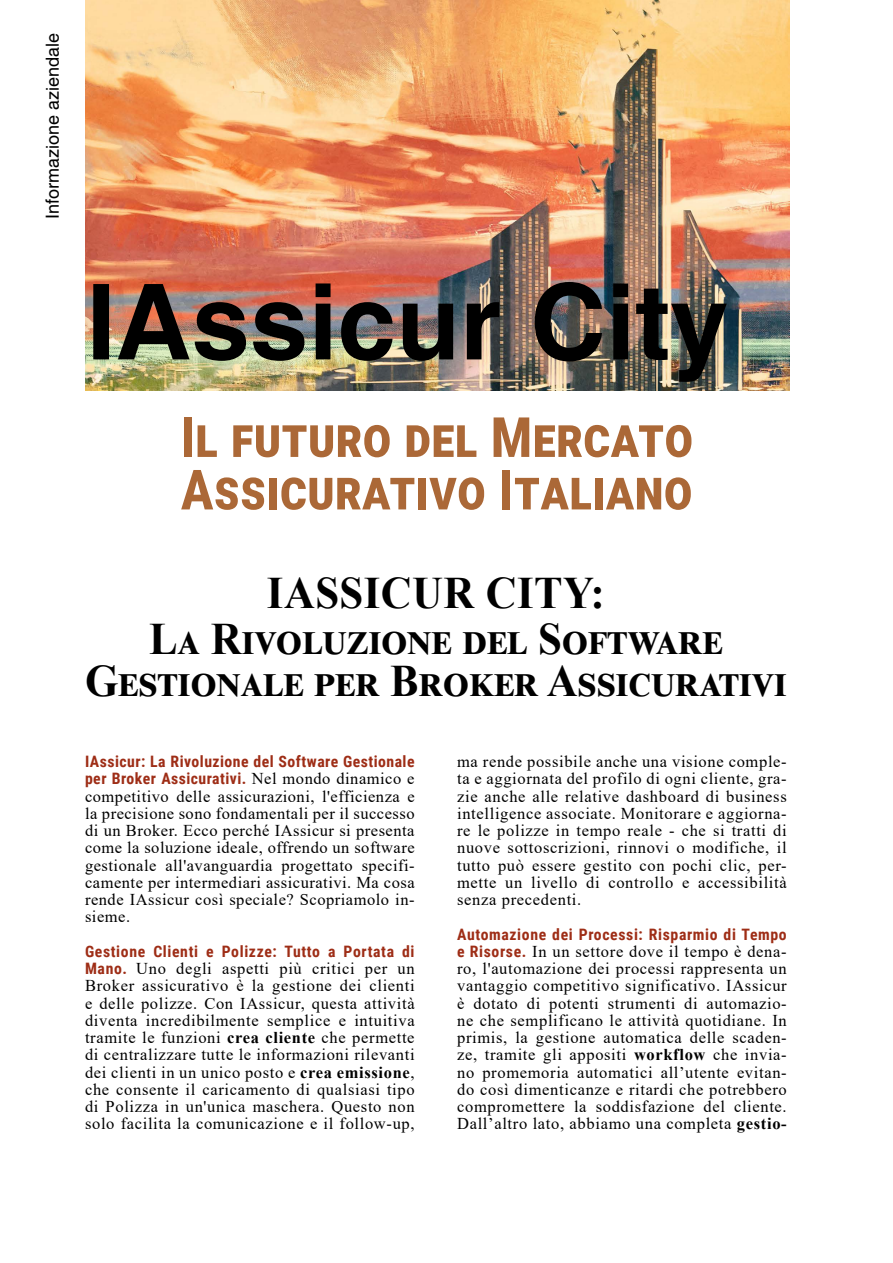
<style>
.page{position:relative;width:893px;height:1263px;background:#fff}
.page>*{position:absolute;margin:0;border:0;box-sizing:border-box;transform-origin:0 0}
.t1{font:700 105px "Helvetica";color:#000}
.t2{font:700 55.5px/52.5px "Roboto Condensed";color:#ab6837}
.t3{font:700 45px/46.2px "Times New Roman";color:#000;text-align:center;scale:.95 1}
.t4{font:18px "Helvetica";color:#000}
.t5{font:16.5px/17.2px "Times New Roman";letter-spacing:.04em;color:#000;text-align:justify}
.t6{font:700 15.75px/17.2px "Roboto Condensed";letter-spacing:.03em;color:#9e2d16}
.s1{font-family:"Times New Roman";font-weight:400;font-size:16.5px;color:#000}
.s2{font-family:"Roboto Condensed";font-weight:700;font-size:15.75px;color:#9e2d16}
.s3{font-weight:700}
</style>
<div class="page">
<img style="left:86px;top:0;width:704px;height:390px">
<p class="t4" style="left:42px;top:219px;width:188px;rotate:-90deg">Informazione aziendale</p>
<h1 class="t1" style="left:87px;top:258px;width:643px">IAssicur City</h1>
<h2 class="t2" style="left:180px;top:409px;width:515px">Il futuro del Mercato<br>Assicurativo Italiano</h2>
<h3 class="t3" style="left:149px;top:568px;width:605px">IASSICUR CITY:<br>La Rivoluzione del Software</h3>
<h3 class="t3" style="left:85px;top:657px;width:740px">Gestionale per Broker Assicurativi</h3>
<p class="t6" style="left:85px;top:752px;width:331px">IAssicur: La Rivoluzione del Software Gestionale per Broker Assicurativi. <span class="s1">Nel mondo dinamico e</span></p>
<p class="t5" style="left:85px;top:787px;width:331px">competitivo delle assicurazioni, l'efficienza e la precisione sono fondamentali per il successo di un Broker. Ecco perché IAssicur si presenta come la soluzione ideale, offrendo un software gestionale all'avanguardia progettato specifi&shy;camente per intermediari assicurativi. Ma cosa rende IAssicur così speciale? Scopriamolo in&shy;sieme.</p>
<p class="t6" style="left:85px;top:942px;width:331px">Gestione Clienti e Polizze: Tutto a Portata di</p>
<p class="t5" style="left:85px;top:959px;width:331px"><span class="s2">Mano.</span> Uno degli aspetti più critici per un Broker assicurativo è la gestione dei clienti e delle polizze. Con IAssicur, questa attività diventa incredibilmente semplice e intuitiva tramite le funzioni <span class="s3">crea cliente</span> che permette di centralizzare tutte le informazioni rilevanti dei clienti in un unico posto e <span class="s3">crea emissione</span>, che consente il caricamento di qualsiasi tipo di Polizza in un'unica maschera. Questo non solo facilita la comunicazione e il follow-up,</p>
<p class="t5" style="left:457px;top:752px;width:331px">ma rende possibile anche una visione comple&shy;ta e aggiornata del profilo di ogni cliente, gra&shy;zie anche alle relative dashboard di business intelligence associate. Monitorare e aggiorna&shy;re le polizze in tempo reale - che si tratti di nuove sottoscrizioni, rinnovi o modifiche, il tutto può essere gestito con pochi clic, per&shy;mette un livello di controllo e accessibilità senza precedenti.</p>
<p class="t6" style="left:457px;top:925px;width:331px">Automazione dei Processi: Risparmio di Tempo</p>
<p class="t5" style="left:457px;top:942px;width:331px"><span class="s2">e Risorse.</span> In un settore dove il tempo è dena&shy;ro, l'automazione dei processi rappresenta un vantaggio competitivo significativo. IAssicur è dotato di potenti strumenti di automazio&shy;ne che semplificano le attività quotidiane. In primis, la gestione automatica delle scaden&shy;ze, tramite gli appositi <span class="s3">workflow</span> che invia&shy;no promemoria automatici all’utente evitan&shy;do così dimenticanze e ritardi che potrebbero compromettere la soddisfazione del cliente.<br>Dall’altro lato, abbiamo una completa <span class="s3">gestio-</span></p>
</div>
